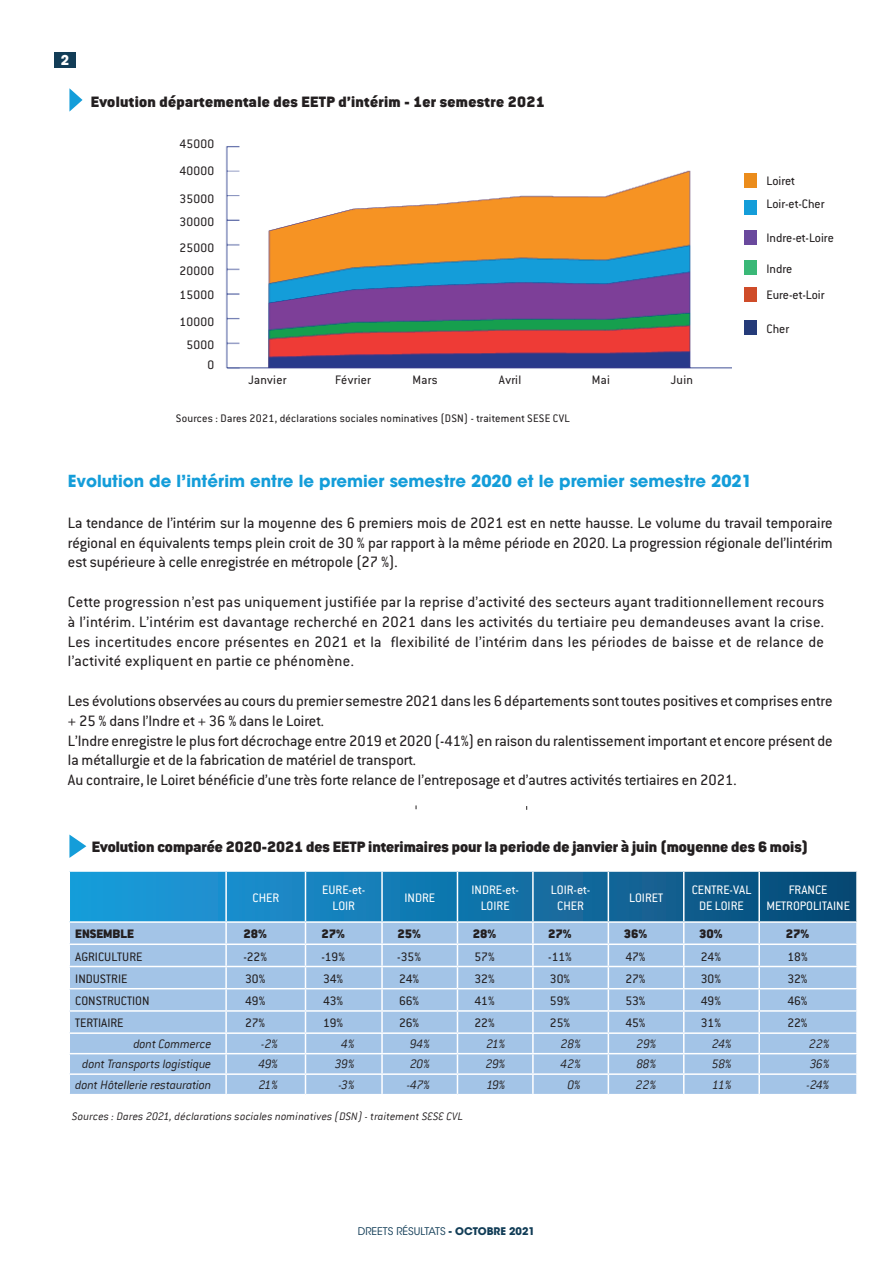
<style>
.page{position:relative;width:893px;height:1263px;background:#fff}
.page>*{position:absolute;margin:0;border:0;box-sizing:border-box;transform-origin:0 0}
.t1{font:16.5px/19.8px "Conduit ITC";color:#231f20;text-align:justify}
.t2{font:900 16.5px "Conduit ITC";color:#231f20}
.t3{font:700 16.5px "Avant Garde LT";color:#149dd9}
.t4{font:900 16.5px "Conduit ITC";letter-spacing:.02em;color:#231f20}
.t5{font:13.5px/19.8px "Conduit ITC";color:#231f20}
.t6{font:italic 300 13.5px "Conduit ITC";letter-spacing:-.015em;color:#231f20}
.t7{font:13.5px/16.2px "Conduit ITC";color:#fff;text-align:center}
.t8{font:13.5px/23.7px "Conduit ITC";letter-spacing:.02em;color:#231f20}
.t9{font:900 13.5px "Conduit ITC";color:#231f20}
.t10{font:700 13.5px "ITC Avant Garde Std";color:#fff}
.t11{font:12px "Conduit ITC";letter-spacing:.02em;color:#231f20}
.t12{font:italic 300 12px "Conduit ITC";letter-spacing:.005em;color:#231f20}
.t13{font:10.5px "ITC Avant Garde Std";color:#123d57}
.s1{font-weight:700}
</style>
<div class="page">
<div style="left:54px;top:52px;width:22px;height:16px;background:#123d57"></div>
<svg style="left:69px;top:88px;width:14px;height:24px"></svg>
<img style="left:225px;top:146px;width:506px;height:223px">
<svg style="left:69px;top:871px;width:788px;height:223px;background:#8ab7db"></svg>
<svg style="left:69px;top:834px;width:17px;height:24px"></svg>
<div style="left:744px;top:173px;width:13px;height:14px;background:#eb8c1b"></div>
<div style="left:744px;top:200px;width:13px;height:14px;background:#149dd9"></div>
<div style="left:744px;top:230px;width:13px;height:14px;background:#6a499d"></div>
<div style="left:744px;top:261px;width:13px;height:14px;background:#3ab877"></div>
<div style="left:744px;top:287px;width:13px;height:14px;background:#cf4c29"></div>
<div style="left:744px;top:320px;width:13px;height:14px;background:#253b79"></div>
<p class="t10" style="left:61px;top:51px;width:10px">2</p>
<p class="t4" style="left:91px;top:92px;width:456px">Evolution départementale des EETP d’intérim - 1er semestre 2021</p>
<p class="t5" style="left:179px;top:134px;width:36px">45000</p>
<p class="t5" style="left:179px;top:161px;width:36px">40000</p>
<p class="t8" style="left:179px;top:186px;width:36px">35000<br>30000</p>
<p class="t8" style="left:179px;top:235px;width:36px;line-height:23.1px">25000<br>20000</p>
<p class="t8" style="left:179px;top:281px;width:36px;line-height:27px">15000<br>10000</p>
<p class="t5" style="left:186px;top:334px;width:29px;text-align:right">5000<br>0</p>
<p class="t8" style="left:248px;top:368px;width:40px">Janvier</p>
<p class="t8" style="left:335px;top:368px;width:37px">Février</p>
<p class="t5" style="left:413px;top:370px;width:27px">Mars</p>
<p class="t5" style="left:499px;top:370px;width:24px">Avril</p>
<p class="t5" style="left:592px;top:370px;width:20px">Mai</p>
<p class="t5" style="left:671px;top:370px;width:24px">Juin</p>
<p class="t11" style="left:176px;top:411px;width:395px">Sources : Dares 2021, déclarations sociales nominatives (DSN) - traitement SESE CVL</p>
<p class="t5" style="left:766px;top:168px;width:59px;line-height:23.1px">Loiret<br>Loir-et-Cher</p>
<p class="t5" style="left:766px;top:227px;width:69px">Indre-et-Loire</p>
<p class="t5" style="left:766px;top:256px;width:59px;line-height:25.5px">Indre<br>Eure-et-Loir</p>
<p class="t5" style="left:766px;top:319px;width:24px">Cher</p>
<p class="t3" style="left:68px;top:470px;width:686px">Evolution de l’intérim entre le premier semestre 2020 et le premier semestre 2021</p>
<p class="t1" style="left:68px;top:512px;width:766px">La tendance de l’intérim sur la moyenne des 6 premiers mois de 2021 est en nette hausse. Le volume du travail temporaire régional en équivalents temps plein croit de 30 % par rapport à la même période en 2020. La progression régionale del’lintérim est supérieure à celle enregistrée en métropole (27 %).</p>
<p class="t1" style="left:68px;top:591px;width:758px">Cette progression n’est pas uniquement justifiée par la reprise d’activité des secteurs ayant traditionnellement recours à l’intérim. L’intérim est davantage recherché en 2021 dans les activités du tertiaire peu demandeuses avant la crise.<br>Les incertitudes encore présentes en 2021 et la flexibilité de l’intérim dans les périodes de baisse et de relance de l’activité expliquent en partie ce phénomène.</p>
<p class="t1" style="left:68px;top:690px;width:766px;text-align:left">Les évolutions observées au cours du premier semestre 2021 dans les 6 départements sont toutes positives et comprises entre + 25 % dans l’Indre et + 36 % dans le Loiret.<br>L’Indre enregistre le plus fort décrochage entre 2019 et 2020 (-41%) en raison du ralentissement important et encore présent de la métallurgie et de la fabrication de matériel de transport.<br>Au contraire, le Loiret bénéficie d’une très forte relance de l’entreposage et d’autres activités tertiaires en 2021.</p>
<p class="t2" style="left:92px;top:837px;width:718px">Evolution comparée 2020-2021 des EETP interimaires pour la periode de janvier à juin (moyenne des 6 mois)</p>
<p class="t7" style="left:252px;top:889px;width:28px">CHER</p>
<p class="t7" style="left:322px;top:881px;width:45px">EURE-et-<br>LOIR</p>
<p class="t7" style="left:404px;top:889px;width:32px">INDRE</p>
<p class="t7" style="left:471px;top:881px;width:49px">INDRE-et-<br>LOIRE</p>
<p class="t7" style="left:551px;top:881px;width:41px">LOIR-et-<br>CHER</p>
<p class="t7" style="left:629px;top:889px;width:35px">LOIRET</p>
<p class="t7" style="left:692px;top:881px;width:61px">CENTRE-VAL<br>DE LOIRE</p>
<p class="t7" style="left:766px;top:881px;width:85px">FRANCE<br>METROPOLITAINE</p>
<p class="t9" style="left:75px;top:926px;width:60px">ENSEMBLE</p>
<p class="t9" style="left:243px;top:926px;width:25px">28%</p>
<p class="t9" style="left:321px;top:926px;width:25px">27%</p>
<p class="t9" style="left:397px;top:926px;width:25px">25%</p>
<p class="t9" style="left:473px;top:926px;width:25px">28%</p>
<p class="t9" style="left:548px;top:926px;width:25px">27%</p>
<p class="t9" style="left:624px;top:926px;width:25px">36%</p>
<p class="t9" style="left:699px;top:926px;width:25px">30%</p>
<p class="t9" style="left:786px;top:926px;width:25px">27%</p>
<p class="t5" style="left:75px;top:946px;width:69px">AGRICULTURE</p>
<p class="t5" style="left:243px;top:946px;width:25px">-22%</p>
<p class="t5" style="left:321px;top:946px;width:25px">-19%</p>
<p class="t5" style="left:397px;top:946px;width:25px">-35%</p>
<p class="t5" style="left:474px;top:946px;width:22px">57%</p>
<p class="t5" style="left:548px;top:946px;width:25px">-11%</p>
<p class="t5" style="left:625px;top:946px;width:22px">47%</p>
<p class="t5" style="left:701px;top:946px;width:22px">24%</p>
<p class="t5" style="left:787px;top:946px;width:22px">18%</p>
<p class="t5" style="left:75px;top:968px;width:54px">INDUSTRIE</p>
<p class="t5" style="left:245px;top:968px;width:22px">30%</p>
<p class="t5" style="left:323px;top:968px;width:22px">34%</p>
<p class="t5" style="left:399px;top:968px;width:22px">24%</p>
<p class="t5" style="left:474px;top:968px;width:22px">32%</p>
<p class="t5" style="left:550px;top:968px;width:22px">30%</p>
<p class="t5" style="left:625px;top:968px;width:22px">27%</p>
<p class="t5" style="left:701px;top:968px;width:22px">30%</p>
<p class="t5" style="left:787px;top:968px;width:22px">32%</p>
<p class="t5" style="left:75px;top:990px;width:76px">CONSTRUCTION</p>
<p class="t5" style="left:245px;top:990px;width:22px">49%</p>
<p class="t5" style="left:323px;top:990px;width:22px">43%</p>
<p class="t5" style="left:399px;top:990px;width:22px">66%</p>
<p class="t5" style="left:474px;top:990px;width:22px">41%</p>
<p class="t5" style="left:550px;top:990px;width:22px">59%</p>
<p class="t5" style="left:625px;top:990px;width:22px">53%</p>
<p class="t5" style="left:701px;top:990px;width:22px">49%</p>
<p class="t5" style="left:787px;top:990px;width:22px">46%</p>
<p class="t5" style="left:75px;top:1013px;width:50px">TERTIAIRE</p>
<p class="t5" style="left:245px;top:1013px;width:22px">27%</p>
<p class="t5" style="left:323px;top:1013px;width:22px">19%</p>
<p class="t5" style="left:399px;top:1013px;width:22px">26%</p>
<p class="t5" style="left:474px;top:1013px;width:22px">22%</p>
<p class="t5" style="left:550px;top:1013px;width:22px">25%</p>
<p class="t5" style="left:625px;top:1013px;width:22px">45%</p>
<p class="t5" style="left:701px;top:1013px;width:22px">31%</p>
<p class="t5" style="left:787px;top:1013px;width:22px">22%</p>
<p class="t6" style="left:133px;top:1036px;width:80px">dont Commerce</p>
<p class="t6" style="left:261px;top:1036px;width:19px">-2%</p>
<p class="t6" style="left:341px;top:1036px;width:15px">4%</p>
<p class="t6" style="left:410px;top:1036px;width:22px">94%</p>
<p class="t6" style="left:486px;top:1036px;width:21px">21%</p>
<p class="t6" style="left:561px;top:1036px;width:22px">28%</p>
<p class="t6" style="left:637px;top:1036px;width:21px">29%</p>
<p class="t6" style="left:712px;top:1036px;width:21px">24%</p>
<p class="t6" style="left:809px;top:1036px;width:22px">22%</p>
<p class="t6" style="left:82px;top:1056px;width:131px">dont Transports logistique</p>
<p class="t6" style="left:259px;top:1056px;width:21px">49%</p>
<p class="t6" style="left:335px;top:1056px;width:21px">39%</p>
<p class="t6" style="left:410px;top:1056px;width:22px">20%</p>
<p class="t6" style="left:486px;top:1056px;width:21px">29%</p>
<p class="t6" style="left:561px;top:1056px;width:22px">42%</p>
<p class="t6" style="left:636px;top:1056px;width:22px">88%</p>
<p class="t6" style="left:712px;top:1056px;width:22px">58%</p>
<p class="t6" style="left:810px;top:1056px;width:21px">36%</p>
<p class="t6" style="left:75px;top:1077px;width:138px">dont Hôtellerie restauration</p>
<p class="t6" style="left:259px;top:1077px;width:21px">21%</p>
<p class="t6" style="left:338px;top:1077px;width:18px">-3%</p>
<p class="t6" style="left:407px;top:1077px;width:25px">-47%</p>
<p class="t6" style="left:486px;top:1077px;width:21px">19%</p>
<p class="t6" style="left:567px;top:1077px;width:15px">0%</p>
<p class="t6" style="left:636px;top:1077px;width:22px">22%</p>
<p class="t6" style="left:712px;top:1077px;width:21px">11%</p>
<p class="t6" style="left:806px;top:1077px;width:25px">-24%</p>
<p class="t12" style="left:72px;top:1110px;width:392px">Sources : Dares 2021, déclarations sociales nominatives (DSN) - traitement SESE CVL</p>
<p class="t13" style="left:358px;top:1225px;width:179px">DREETS RÉSULTATS <span class="s1">- OCTOBRE 2021</span></p>
</div>
